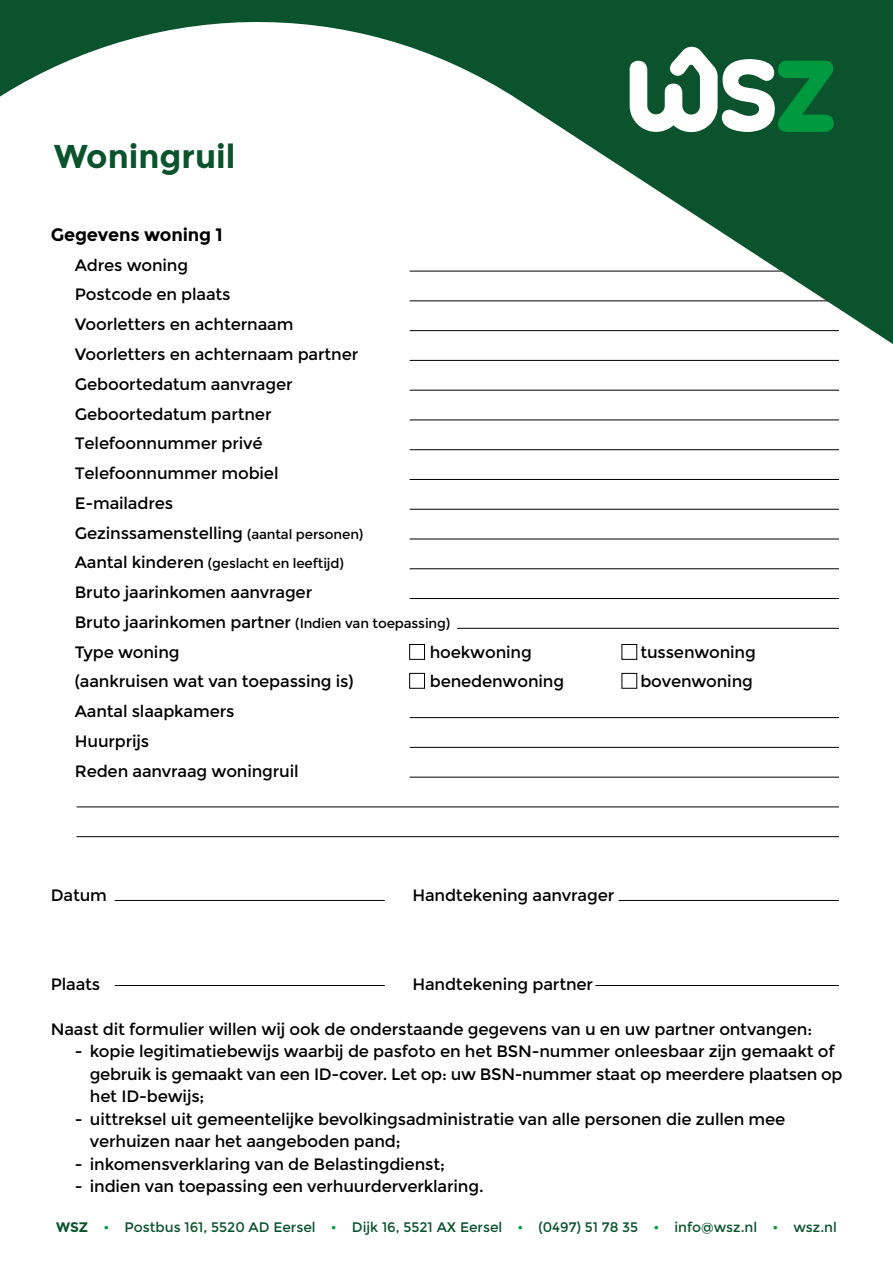
<style>
.page{position:relative;width:893px;height:1263px;background:#fff}
.page>*{position:absolute;margin:0;border:0;box-sizing:border-box;transform-origin:0 0}
.t1{font:700 33px "Montserrat";color:#0a532d}
.t2{font:700 18px "Montserrat";letter-spacing:-.01em;color:#000}
.t3{font:16.5px/29.7px "Montserrat";letter-spacing:-.01em;color:#000}
.t4{font:13.8px "Montserrat";color:#0a532d}
.t5{font:13.5px "Montserrat";letter-spacing:-.01em;color:#000}
.s1{font-size:13.5px}
.s2{font-size:16.5px}
.s3{font-weight:700}
.s4{color:#00993d}
</style>
<div class="page">
<hr style="left:410px;top:360px;width:429px;height:1px;background:#000">
<hr style="left:410px;top:390px;width:429px;height:1px;background:#000">
<hr style="left:410px;top:420px;width:429px;height:1px;background:#000">
<hr style="left:410px;top:449px;width:429px;height:1px;background:#000">
<hr style="left:410px;top:479px;width:429px;height:1px;background:#000">
<hr style="left:410px;top:509px;width:429px;height:1px;background:#000">
<hr style="left:410px;top:539px;width:429px;height:1px;background:#000">
<hr style="left:410px;top:568px;width:429px;height:1px;background:#000">
<hr style="left:410px;top:598px;width:429px;height:1px;background:#000">
<hr style="left:457px;top:628px;width:382px;height:1px;background:#000">
<hr style="left:410px;top:717px;width:429px;height:1px;background:#000">
<hr style="left:410px;top:747px;width:429px;height:1px;background:#000">
<hr style="left:410px;top:777px;width:429px;height:1px;background:#000">
<hr style="left:77px;top:807px;width:762px;height:1px;background:#000">
<hr style="left:77px;top:836px;width:762px;height:1px;background:#000">
<hr style="left:115px;top:900px;width:270px;height:1px;background:#000">
<hr style="left:115px;top:985px;width:270px;height:1px;background:#000">
<hr style="left:619px;top:900px;width:220px;height:1px;background:#000">
<hr style="left:595px;top:985px;width:244px;height:1px;background:#000">
<svg style="left:0;top:0;width:893px;height:344px"></svg>
<svg style="left:630px;top:45px;width:204px;height:87px"></svg>
<div style="left:409px;top:644px;width:16px;height:16px;border:1px solid #000"></div>
<div style="left:622px;top:644px;width:15px;height:16px;border:1px solid #000"></div>
<div style="left:409px;top:673px;width:16px;height:15px;border:1px solid #000"></div>
<div style="left:622px;top:673px;width:15px;height:15px;border:1px solid #000"></div>
<h1 class="t1" style="left:54px;top:137px;width:183px">Woningruil</h1>
<p class="t2" style="left:51px;top:224px;width:174px">Gegevens woning 1</p>
<p class="t3" style="left:75px;top:250px;width:290px">Adres woning<br>Postcode en plaats<br>Voorletters en achternaam<br>Voorletters en achternaam partner<br>Geboortedatum aanvrager<br>Geboortedatum partner<br>Telefoonnummer privé<br>Telefoonnummer mobiel<br>E-mailadres<br>Gezinssamenstelling <span class="s1">(aantal personen)</span></p>
<p class="t5" style="left:75px;top:556px;width:271px"><span class="s2">Aantal kinderen</span> (geslacht en leeftijd)</p>
<p class="t3" style="left:75px;top:578px;width:377px">Bruto jaarinkomen aanvrager<br>Bruto jaarinkomen partner <span class="s1">(Indien van toepassing)<br></span>Type woning</p>
<p class="t3" style="left:430px;top:637px;width:104px">hoekwoning</p>
<p class="t3" style="left:640px;top:637px;width:117px">tussenwoning</p>
<p class="t3" style="left:75px;top:667px;width:280px">(aankruisen wat van toepassing is)</p>
<p class="t3" style="left:430px;top:667px;width:136px">benedenwoning</p>
<p class="t3" style="left:640px;top:667px;width:114px">bovenwoning</p>
<p class="t3" style="left:75px;top:697px;width:225px">Aantal slaapkamers<br>Huurprijs<br>Reden aanvraag woningruil</p>
<p class="t3" style="left:51px;top:880px;width:58px">Datum</p>
<p class="t3" style="left:412px;top:880px;width:203px">Handtekening aanvrager</p>
<p class="t3" style="left:51px;top:969px;width:51px">Plaats</p>
<p class="t3" style="left:412px;top:969px;width:182px">Handtekening partner</p>
<p class="t3" style="left:51px;top:1014px;width:763px">Naast dit formulier willen wij ook de onderstaande gegevens van u en uw partner ontvangen:</p>
<p class="t3" style="left:90px;top:1040px;width:754px;line-height:22.5px;text-indent:-15px">- kopie legitimatiebewijs waarbij de pasfoto en het BSN-nummer onleesbaar zijn gemaakt of gebruik is gemaakt van een ID-cover. Let op: uw BSN-nummer staat op meerdere plaatsen op het ID-bewijs;</p>
<p class="t3" style="left:90px;top:1108px;width:697px;line-height:22.5px;text-indent:-15px">- uittreksel uit gemeentelijke bevolkingsadministratie van alle personen die zullen mee verhuizen naar het aangeboden pand;</p>
<p class="t3" style="left:75px;top:1149px;width:372px">- inkomensverklaring van de Belastingdienst;</p>
<p class="t3" style="left:75px;top:1172px;width:410px">- indien van toepassing een verhuurderverklaring.</p>
<p class="t4" style="left:56px;top:1219px;width:782px"><span class="s3">WSZ</span> <span class="s4">•</span> Postbus 161, 5520 AD Eersel <span class="s4">•</span> Dijk 16, 5521 AX Eersel <span class="s4">•</span> (0497) 51 78 35 <span class="s4">•</span> info@wsz.nl <span class="s4">•</span> wsz.nl</p>
</div>
